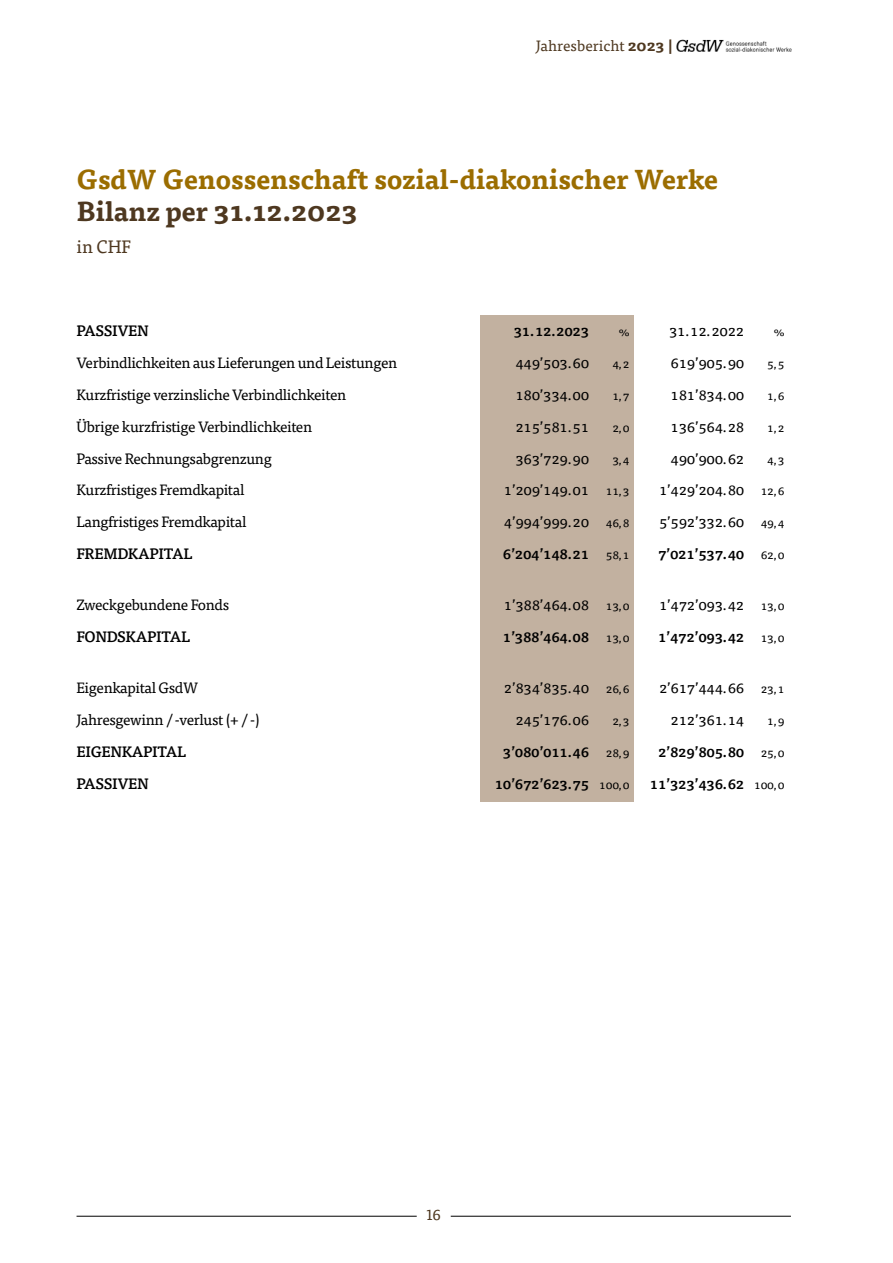
<style>
.page{position:relative;width:893px;height:1263px;background:#fff}
.page>*{position:absolute;margin:0;border:0;box-sizing:border-box;transform-origin:0 0}
.t1{font:700 27px "Tisa Pro";color:#9b6d00}
.t2{font:700 27px "Tisa Pro";color:#4e3820}
.t3{font:18px "Tisa Pro";color:#4e3820}
.t4{font:15px "Tisa Pro";letter-spacing:-.025em;color:#000}
.t5{font:500 15px "Tisa Pro";letter-spacing:-.025em;color:#000}
.t6{font:15px "Tisa Pro";color:#4e3820}
.t7{font:12px "Tisa Pro";color:#000}
.s1{font-weight:700}
.s2{font-size:12px}
.s3{font-weight:400;font-size:12px}
</style>
<div class="page">
<img style="left:676px;top:39px;width:116px;height:13px">
<hr style="left:77px;top:1216px;width:340px;height:1px;background:#000">
<hr style="left:451px;top:1216px;width:340px;height:1px;background:#000">
<div style="left:480px;top:315px;width:154px;height:486px;background:#c2b1a0"></div>
<p class="t6" style="left:536px;top:35px;width:139px">Jahresbericht <span class="s1">2023 |</span></p>
<h1 class="t1" style="left:77px;top:158px;width:643px">GsdW Genossenschaft sozial-diakonischer Werke</h1>
<h1 class="t2" style="left:77px;top:190px;width:283px">Bilanz per 31.12.2023</h1>
<p class="t3" style="left:77px;top:233px;width:56px">in CHF</p>
<p class="t5" style="left:77px;top:319px;width:74px">PASSIVEN</p>
<p class="t5" style="left:514px;top:319px;width:77px">31.12.2023</p>
<p class="t7" style="left:619px;top:323px;width:12px">%</p>
<p class="t4" style="left:669px;top:320px;width:77px">31.12.2022</p>
<p class="t7" style="left:774px;top:323px;width:12px">%</p>
<p class="t4" style="left:77px;top:351px;width:322px">Verbindlichkeiten aus Lieferungen und Leistungen</p>
<p class="t4" style="left:515px;top:351px;width:75px">449’503.60</p>
<p class="t7" style="left:612px;top:355px;width:19px">4,2</p>
<p class="t4" style="left:671px;top:351px;width:75px">619’905.90</p>
<p class="t7" style="left:767px;top:355px;width:19px">5,5</p>
<p class="t4" style="left:77px;top:383px;width:271px">Kurzfristige verzinsliche Verbindlichkeiten</p>
<p class="t4" style="left:515px;top:383px;width:75px">180’334.00</p>
<p class="t7" style="left:612px;top:387px;width:19px">1,7</p>
<p class="t4" style="left:671px;top:383px;width:75px">181’834.00</p>
<p class="t7" style="left:767px;top:387px;width:19px">1,6</p>
<p class="t4" style="left:77px;top:415px;width:237px">Übrige kurzfristige Verbindlichkeiten</p>
<p class="t4" style="left:515px;top:415px;width:75px">215’581.51</p>
<p class="t7" style="left:612px;top:419px;width:19px">2,0</p>
<p class="t4" style="left:671px;top:415px;width:75px">136’564.28</p>
<p class="t7" style="left:767px;top:419px;width:19px">1,2</p>
<p class="t4" style="left:77px;top:447px;width:197px">Passive Rechnungsabgrenzung</p>
<p class="t4" style="left:515px;top:447px;width:75px">363’729.90</p>
<p class="t7" style="left:612px;top:450px;width:19px">3,4</p>
<p class="t4" style="left:671px;top:447px;width:75px">490’900.62</p>
<p class="t7" style="left:767px;top:450px;width:19px">4,3</p>
<p class="t4" style="left:77px;top:479px;width:169px">Kurzfristiges Fremdkapital</p>
<p class="t4" style="left:504px;top:479px;width:127px">1’209’149.01 <span class="s2">11,3</span></p>
<p class="t4" style="left:659px;top:479px;width:127px">1’429’204.80 <span class="s2">12,6</span></p>
<p class="t4" style="left:77px;top:511px;width:171px">Langfristiges Fremdkapital</p>
<p class="t4" style="left:504px;top:511px;width:127px">4’994’999.20 <span class="s2">46,8</span></p>
<p class="t4" style="left:659px;top:511px;width:127px">5’592’332.60 <span class="s2">49,4</span></p>
<p class="t5" style="left:77px;top:542px;width:117px">FREMDKAPITAL</p>
<p class="t5" style="left:503px;top:542px;width:128px">6’204’148.21 <span class="s3">58,1</span></p>
<p class="t5" style="left:658px;top:542px;width:128px">7’021’537.40 <span class="s3">62,0</span></p>
<p class="t4" style="left:77px;top:594px;width:154px">Zweckgebundene Fonds</p>
<p class="t4" style="left:504px;top:594px;width:127px">1’388’464.08 <span class="s2">13,0</span></p>
<p class="t4" style="left:659px;top:594px;width:127px">1’472’093.42 <span class="s2">13,0</span></p>
<p class="t5" style="left:77px;top:625px;width:115px">FONDSKAPITAL</p>
<p class="t5" style="left:503px;top:625px;width:128px">1’388’464.08 <span class="s3">13,0</span></p>
<p class="t5" style="left:658px;top:625px;width:128px">1’472’093.42 <span class="s3">13,0</span></p>
<p class="t4" style="left:77px;top:677px;width:123px">Eigenkapital GsdW</p>
<p class="t4" style="left:504px;top:677px;width:127px">2’834’835.40 <span class="s2">26,6</span></p>
<p class="t4" style="left:659px;top:677px;width:127px">2’617’444.66 <span class="s2">23,1</span></p>
<p class="t4" style="left:77px;top:709px;width:184px">Jahresgewinn / -verlust (+ / -)</p>
<p class="t4" style="left:515px;top:709px;width:75px">245’176.06</p>
<p class="t7" style="left:612px;top:712px;width:19px">2,3</p>
<p class="t4" style="left:671px;top:709px;width:75px">212’361.14</p>
<p class="t7" style="left:767px;top:712px;width:19px">1,9</p>
<p class="t5" style="left:77px;top:740px;width:111px">EIGENKAPITAL</p>
<p class="t5" style="left:503px;top:740px;width:128px">3’080’011.46 <span class="s3">28,9</span></p>
<p class="t5" style="left:658px;top:740px;width:128px">2’829’805.80 <span class="s3">25,0</span></p>
<p class="t5" style="left:77px;top:772px;width:74px">PASSIVEN</p>
<p class="t5" style="left:495px;top:772px;width:136px">10’672’623.75 <span class="s3">100,0</span></p>
<p class="t5" style="left:650px;top:772px;width:136px">11’323’436.62 <span class="s3">100,0</span></p>
<p class="t6" style="left:426px;top:1204px;width:16px">16</p>
</div>
